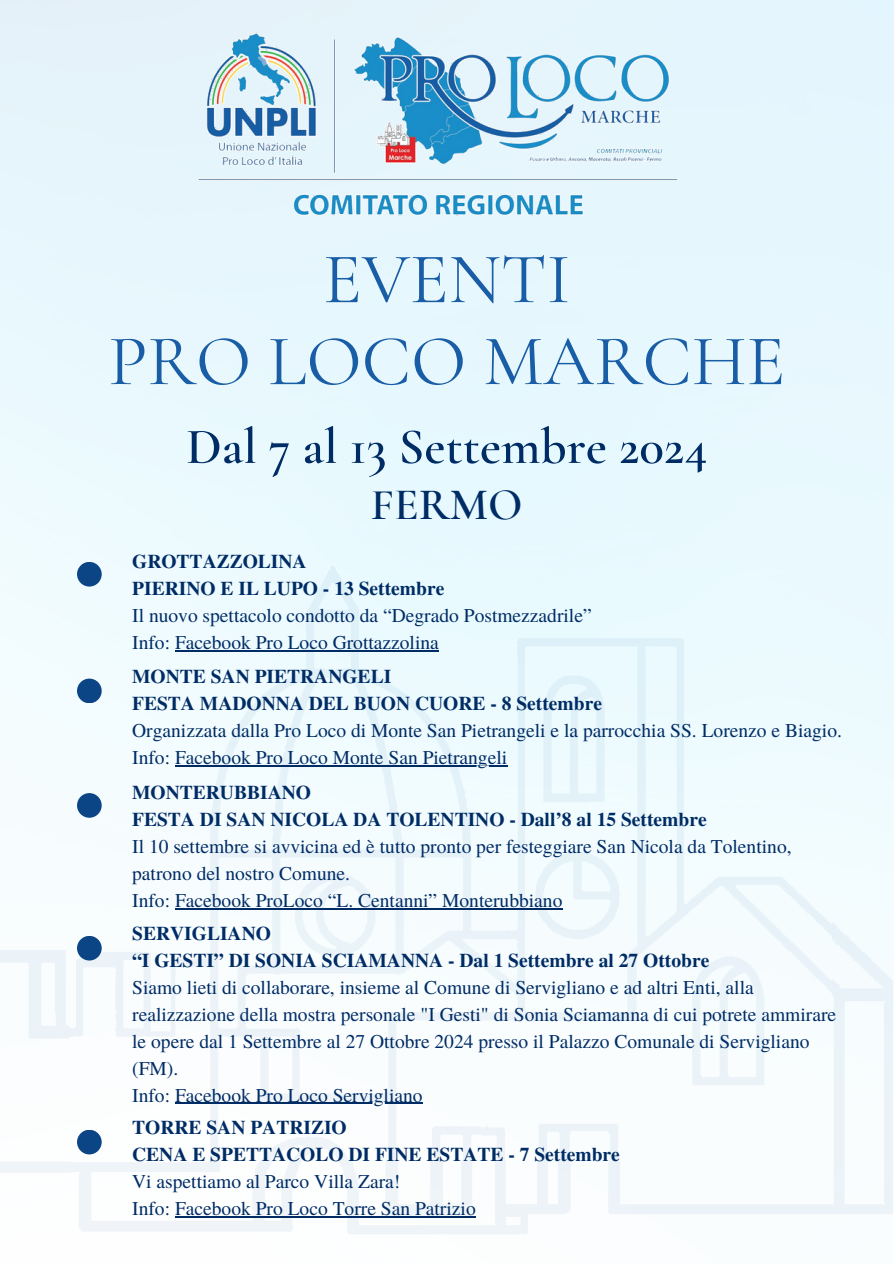
<style>
.page{position:relative;width:894px;height:1264px;background:#fff}
.page>*{position:absolute;margin:0;border:0;box-sizing:border-box;transform-origin:0 0}
.t1{font:72px "Cormorant Garamond";color:#185da5}
.t2{font:600 51px "Cormorant Garamond";color:#002c66}
.t3{font:600 45px "Cormorant Garamond";color:#002c66}
.t4{font:19.5px/27px "Te X Gyre Termes";color:#002c66}
.t5{font:700 19.5px "Te X Gyre Termes";color:#002c66}
</style>
<div class="page">
<img style="left:190px;top:24px;width:512px;height:200px">
<img style="left:0;top:544px;width:893px;height:719px">
<hr style="left:175px;top:650px;width:255px;height:1px;background:#002c66">
<hr style="left:175px;top:765px;width:332px;height:1px;background:#002c66">
<hr style="left:175px;top:908px;width:387px;height:1px;background:#002c66">
<hr style="left:175px;top:1102px;width:247px;height:1px;background:#002c66">
<hr style="left:175px;top:1216px;width:300px;height:1px;background:#002c66">
<div style="left:77px;top:562px;width:25px;height:24px;background:#0c4586;border-radius:50%"></div>
<div style="left:77px;top:678px;width:25px;height:25px;background:#0c4586;border-radius:50%"></div>
<div style="left:77px;top:793px;width:25px;height:24px;background:#0c4586;border-radius:50%"></div>
<div style="left:77px;top:935px;width:25px;height:25px;background:#0c4586;border-radius:50%"></div>
<div style="left:77px;top:1129px;width:25px;height:25px;background:#0c4586;border-radius:50%"></div>
<h1 class="t1" style="left:323px;top:235px;width:249px">EVENTI</h1>
<h1 class="t1" style="left:108px;top:317px;width:678px">PRO LOCO MARCHE</h1>
<h2 class="t2" style="left:186px;top:416px;width:522px">Dal 7 al 13 Settembre 2024</h2>
<p class="t3" style="left:371px;top:477px;width:153px">FERMO</p>
<p class="t5" style="left:132px;top:546px;width:176px">GROTTAZZOLINA</p>
<p class="t5" style="left:132px;top:573px;width:313px">PIERINO E IL LUPO - 13 Settembre</p>
<p class="t4" style="left:132px;top:601px;width:461px">Il nuovo spettacolo condotto da “Degrado Postmezzadrile”</p>
<p class="t4" style="left:132px;top:628px;width:308px">Info: Facebook Pro Loco Grottazzolina</p>
<p class="t5" style="left:132px;top:661px;width:260px">MONTE SAN PIETRANGELI</p>
<p class="t5" style="left:132px;top:688px;width:471px">FESTA MADONNA DEL BUON CUORE - 8 Settembre</p>
<p class="t4" style="left:132px;top:716px;width:711px">Organizzata dalla Pro Loco di Monte San Pietrangeli e la parrocchia SS. Lorenzo e Biagio.</p>
<p class="t4" style="left:132px;top:743px;width:376px">Info: Facebook Pro Loco Monte San Pietrangeli</p>
<p class="t5" style="left:132px;top:777px;width:180px">MONTERUBBIANO</p>
<p class="t5" style="left:132px;top:804px;width:575px">FESTA DI SAN NICOLA DA TOLENTINO - Dall’8 al 15 Settembre</p>
<p class="t4" style="left:132px;top:832px;width:660px">Il 10 settembre si avvicina ed è tutto pronto per festeggiare San Nicola da Tolentino, patrono del nostro Comune.</p>
<p class="t4" style="left:132px;top:886px;width:431px">Info: Facebook ProLoco “L. Centanni” Monterubbiano</p>
<p class="t5" style="left:132px;top:917px;width:140px">SERVIGLIANO</p>
<p class="t5" style="left:132px;top:944px;width:578px">“I GESTI” DI SONIA SCIAMANNA - Dal 1 Settembre al 27 Ottobre</p>
<p class="t4" style="left:132px;top:972px;width:705px">Siamo lieti di collaborare, insieme al Comune di Servigliano e ad altri Enti, alla realizzazione della mostra personale "I Gesti" di Sonia Sciamanna di cui potrete ammirare le opere dal 1 Settembre al 27 Ottobre 2024 presso il Palazzo Comunale di Servigliano (FM).</p>
<p class="t4" style="left:132px;top:1080px;width:292px">Info: Facebook Pro Loco Servigliano</p>
<p class="t5" style="left:132px;top:1112px;width:216px">TORRE SAN PATRIZIO</p>
<p class="t5" style="left:132px;top:1139px;width:489px">CENA E SPETTACOLO DI FINE ESTATE - 7 Settembre</p>
<p class="t4" style="left:132px;top:1167px;width:345px">Vi aspettiamo al Parco Villa Zara!<br>Info: Facebook Pro Loco Torre San Patrizio</p>
</div>
